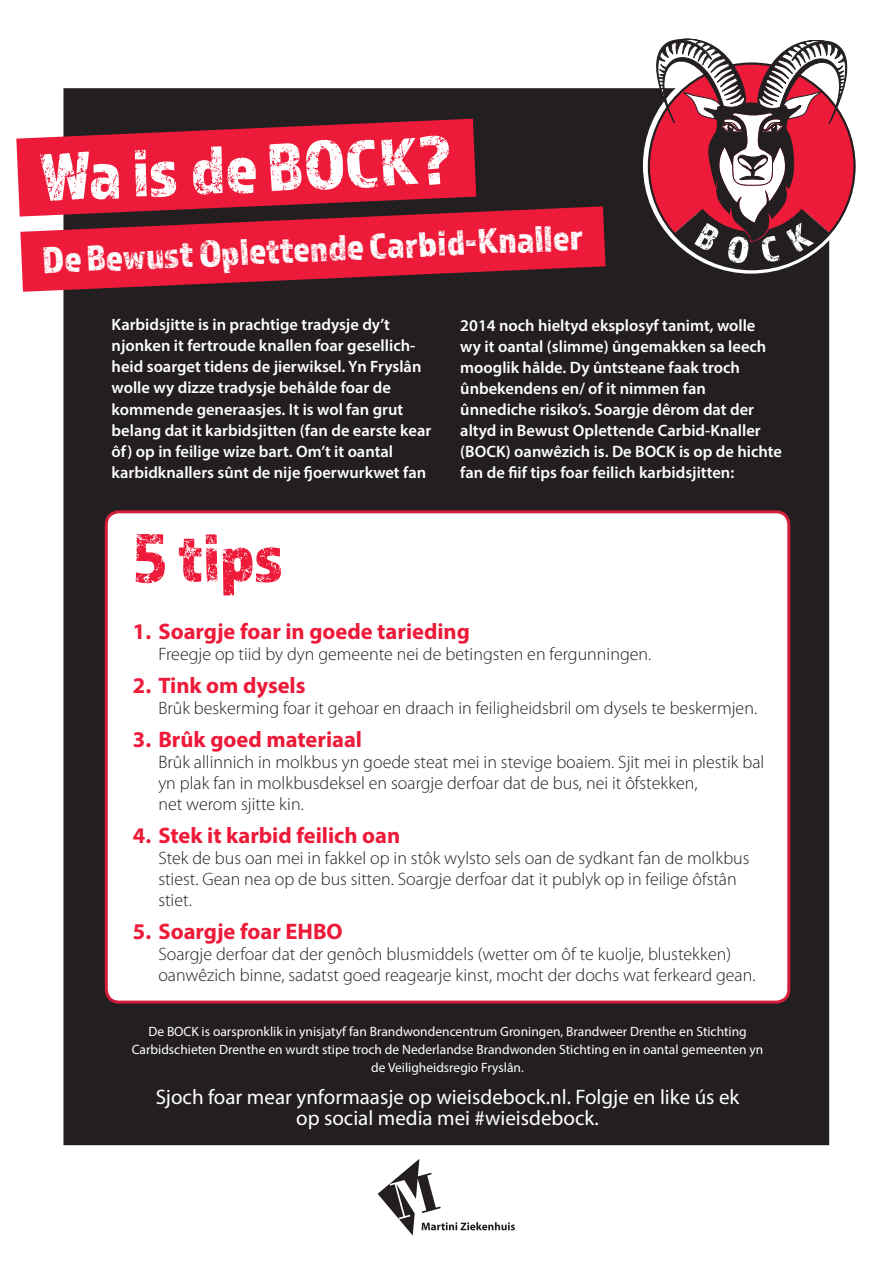
<style>
.page{position:relative;width:893px;height:1263px;background:#fff}
.page>*{position:absolute;margin:0;border:0;box-sizing:border-box;transform-origin:0 0}
.t1{font:71.7px "Almaq Rough";color:#fff}
.t2{font:71.25px "Almaq Rough";color:#ed1a39}
.t3{font:38.25px "Almaq Rough";color:#fff}
.t4{font:700 22.5px "Myriad Pro";color:#ed1a39}
.t5{font:21px/21px "Myriad Pro";color:#fff;text-align:center}
.t6{font:300 18px/21px "Myriad Pro";color:#231f20}
.t7{font:600 16.5px/21px "Myriad Pro";color:#fff}
.t8{font:13.5px/18px "Myriad Pro";color:#fff;text-align:center}
</style>
<div class="page">
<div style="left:63px;top:88px;width:766px;height:1057px;background:#231f20"></div>
<svg style="left:16px;top:88px;width:540px;height:86px;background:#892837"></svg>
<svg style="left:17px;top:174px;width:650px;height:150px;background:#922233"></svg>
<div style="left:106px;top:512px;width:683px;height:490px;background:#fff;border-radius:13px"></div>
<div style="left:105px;top:510px;width:685px;height:493px;border:3px solid #d31e39;border-radius:13px"></div>
<svg style="left:644px;top:39px;width:212px;height:230px"></svg>
<svg style="left:378px;top:1159px;width:137px;height:76px"></svg>
<h1 class="t1" style="left:38px;top:132px;width:416px;rotate:-2deg">Wa is de BOCK?</h1>
<h3 class="t3" style="left:42px;top:235px;width:542px;rotate:-2deg">De Bewust Oplettende Carbid-Knaller</h3>
<p class="t7" style="left:112px;top:314px;width:321px">Karbidsjitte is in prachtige tradysje dy’t njonken it fertroude knallen foar gesellich&shy;heid soarget tidens de jierwiksel. Yn Fryslân wolle wy dizze tradysje behâlde foar de kommende generaasjes. It is wol fan grut belang dat it karbidsjitten (fan de earste kear ôf) op in feilige wize bart. Om’t it oantal karbidknallers sûnt de nije fjoerwurkwet fan</p>
<p class="t7" style="left:460px;top:314px;width:323px">2014 noch hieltyd eksplosyf tanimt, wolle<br>wy it oantal (slimme) ûngemakken sa leech mooglik hâlde. Dy ûntsteane faak troch ûnbekendens en/ of it nimmen fan ûnnediche risiko’s. Soargje dêrom dat der altyd in Bewust Oplettende Carbid-Knaller (BOCK) oanwêzich is. De BOCK is op de hichte fan de fiif tips foar feilich karbidsjitten:</p>
<h2 class="t2" style="left:133px;top:515px;width:154px">5 tips</h2>
<h3 class="t4" style="left:133px;top:616px;width:339px">1. Soargje foar in goede tarieding</h3>
<p class="t6" style="left:158px;top:643px;width:494px">Freegje op tiid by dyn gemeente nei de betingsten en fergunningen.</p>
<h3 class="t4" style="left:133px;top:670px;width:174px">2. Tink om dysels</h3>
<p class="t6" style="left:158px;top:697px;width:600px">Brûk beskerming foar it gehoar en draach in feiligheidsbril om dysels te beskermjen.</p>
<h3 class="t4" style="left:133px;top:724px;width:231px">3. Brûk goed materiaal</h3>
<p class="t6" style="left:158px;top:751px;width:607px">Brûk allinnich in molkbus yn goede steat mei in stevige boaiem. Sjit mei in plestik bal yn plak fan in molkbusdeksel en soargje derfoar dat de bus, nei it ôfstekken,<br>net werom sjitte kin.</p>
<h3 class="t4" style="left:133px;top:820px;width:269px">4. Stek it karbid feilich oan</h3>
<p class="t6" style="left:158px;top:847px;width:593px">Stek de bus oan mei in fakkel op in stôk wylsto sels oan de sydkant fan de molkbus stiest. Gean nea op de bus sitten. Soargje derfoar dat it publyk op in feilige ôfstân stiet.</p>
<h3 class="t4" style="left:133px;top:916px;width:211px">5. Soargje foar EHBO</h3>
<p class="t6" style="left:158px;top:943px;width:599px">Soargje derfoar dat der genôch blusmiddels (wetter om ôf te kuolje, blustekken) oanwêzich binne, sadatst goed reagearje kinst, mocht der dochs wat ferkeard gean.</p>
<p class="t8" style="left:132px;top:1022px;width:633px">De BOCK is oarspronklik in ynisjatyf fan Brandwondencentrum Groningen, Brandweer Drenthe en Stichting<br>Carbidschieten Drenthe en wurdt stipe troch de Nederlandse Brandwonden Stichting en in oantal gemeenten yn de Veiligheidsregio Fryslân.</p>
<p class="t5" style="left:156px;top:1086px;width:585px">Sjoch foar mear ynformaasje op wieisdebock.nl. Folgje en like ús ek op social media mei #wieisdebock.</p>
</div>
